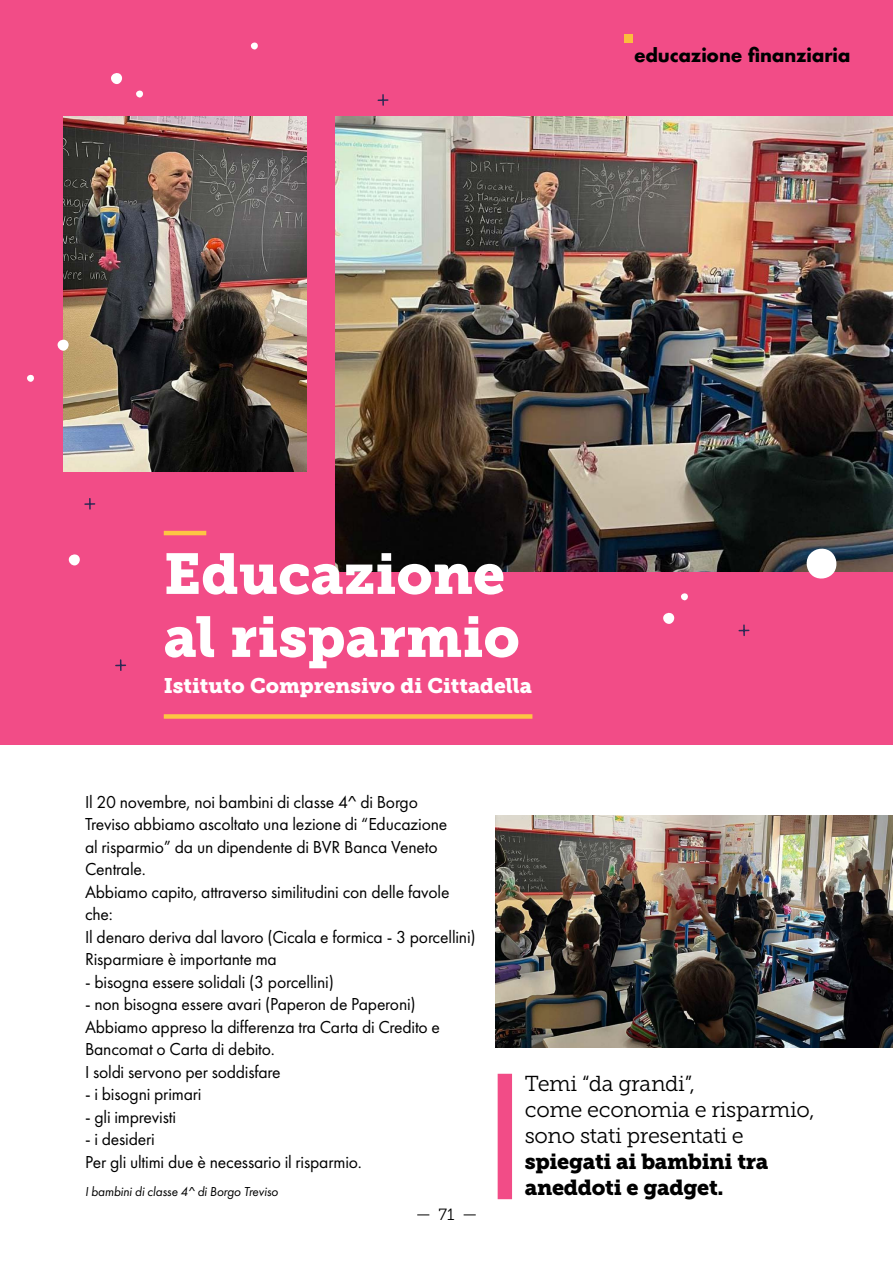
<style>
.page{position:relative;width:893px;height:1263px;background:#fff}
.page>*{position:absolute;margin:0;border:0;box-sizing:border-box;transform-origin:0 0}
.t1{font:57px/63px "Museo Slab 900";color:#fff}
.t2{font:21.6px/26px "Museo Slab 300";letter-spacing:-.015em;color:#000}
.t3{font:21.6px/26px "Museo Slab 900";letter-spacing:-.015em;color:#000}
.t4{font:21px "Museo Slab 900";color:#fff}
.t5{font:18px/22.5px "Futura PT";letter-spacing:-.01em;color:#000}
.t6{font:700 18px "Futura";letter-spacing:-.01em;color:#000}
.t7{font:16.2px "Museo Slab 300";color:#000}
.t8{font:italic 13.5px "Futura PT";letter-spacing:-.01em;color:#000}
</style>
<div class="page">
<div style="left:0;top:0;width:893px;height:744px;background:#f24c87"></div>
<img style="left:63px;top:117px;width:21px;height:354px">
<img style="left:495px;top:815px;width:398px;height:232px">
<img style="left:389px;top:117px;width:504px;height:455px">
<div style="left:164px;top:714px;width:368px;height:5px;background:#fdc643"></div>
<div style="left:624px;top:34px;width:8px;height:8px;background:#fbbe3d"></div>
<svg style="left:68px;top:554px;width:12px;height:12px"></svg>
<svg style="left:663px;top:612px;width:12px;height:12px"></svg>
<svg style="left:57px;top:338px;width:14px;height:13px"></svg>
<svg style="left:111px;top:73px;width:11px;height:11px"></svg>
<svg style="left:681px;top:593px;width:7px;height:8px"></svg>
<svg style="left:27px;top:374px;width:7px;height:8px"></svg>
<svg style="left:136px;top:90px;width:7px;height:3px"></svg>
<svg style="left:250px;top:42px;width:8px;height:8px"></svg>
<svg style="left:805px;top:546px;width:33px;height:33px"></svg>
<img style="left:84px;top:93px;width:305px;height:578px">
<svg style="left:738px;top:624px;width:12px;height:12px"></svg>
<div style="left:498px;top:1074px;width:14px;height:125px;background:#f24c87"></div>
<svg style="left:464px;top:1214px;width:12px;height:1px"></svg>
<svg style="left:417px;top:1214px;width:12px;height:1px"></svg>
<p class="t6" style="left:634px;top:42px;width:218px">educazione finanziaria</p>
<h1 class="t1" style="left:164px;top:543px;width:358px">Educazione al risparmio</h1>
<p class="t4" style="left:164px;top:673px;width:370px">Istituto Comprensivo di Cittadella</p>
<p class="t5" style="left:85px;top:790px;width:392px">Il 20 novembre, noi bambini di classe 4^ di Borgo<br>Treviso abbiamo ascoltato una lezione di “Educazione<br>al risparmio” da un dipendente di BVR Banca Veneto Centrale.<br>Abbiamo capito, attraverso similitudini con delle favole che:<br>Il denaro deriva dal lavoro (Cicala e formica - 3 porcellini)<br>Risparmiare è importante ma</p>
<p class="t5" style="left:85px;top:970px;width:250px">- bisogna essere solidali (3 porcellini)</p>
<p class="t5" style="left:85px;top:993px;width:357px">- non bisogna essere avari (Paperon de Paperoni)<br>Abbiamo appreso la differenza tra Carta di Credito e Bancomat o Carta di debito.<br>I soldi servono per soddisfare</p>
<p class="t5" style="left:85px;top:1083px;width:118px">- i bisogni primari</p>
<p class="t5" style="left:85px;top:1105px;width:92px">- gli imprevisti</p>
<p class="t5" style="left:85px;top:1128px;width:278px">- i desideri<br>Per gli ultimi due è necessario il risparmio.</p>
<p class="t8" style="left:85px;top:1184px;width:195px">I bambini di classe 4^ di Borgo Treviso</p>
<p class="t7" style="left:438px;top:1205px;width:17px">71</p>
<p class="t2" style="left:525px;top:1071px;width:292px">Temi “da grandi”,<br>come economia e risparmio, sono stati presentati e</p>
<p class="t3" style="left:525px;top:1148px;width:245px">spiegati ai bambini tra aneddoti e gadget.</p>
</div>
